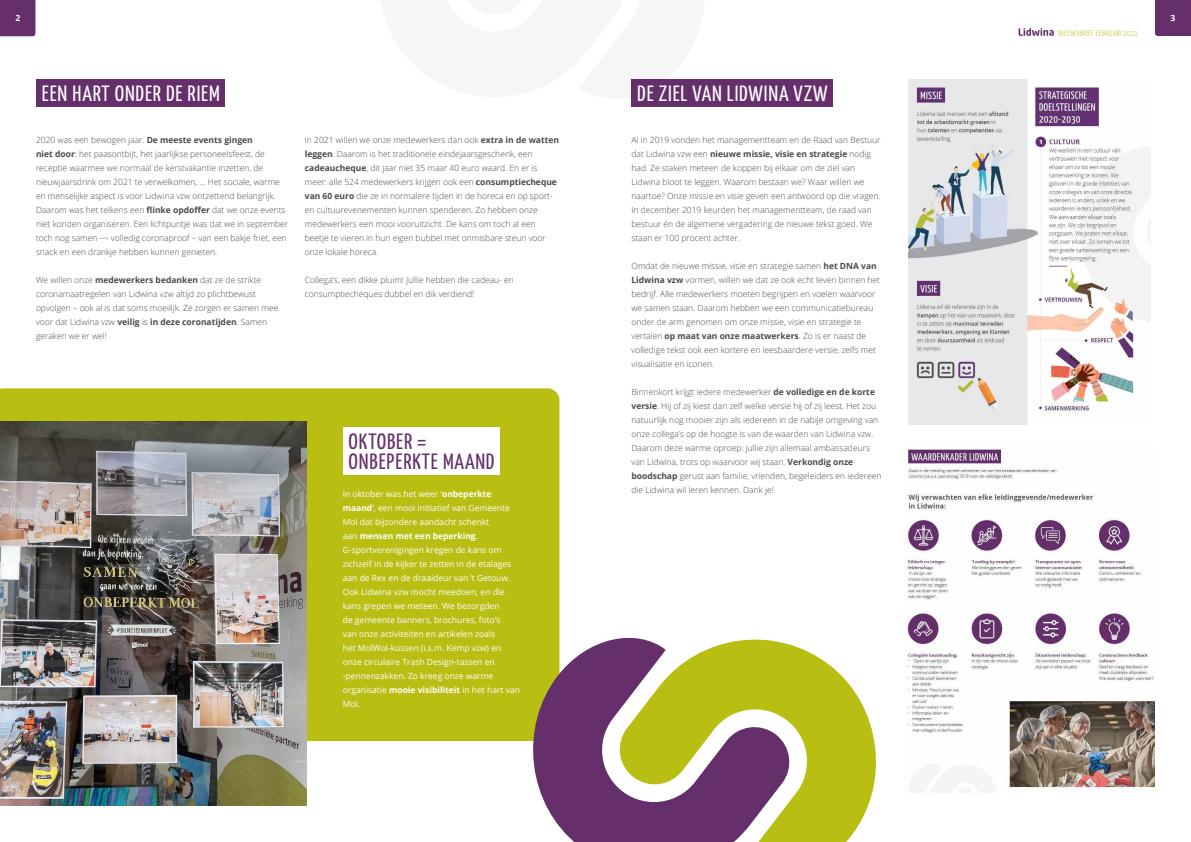
<style>
.page{position:relative;width:1191px;height:842px;background:#fff}
.page>*{position:absolute;margin:0;border:0;box-sizing:border-box;transform-origin:0 0}
.t1{font:22px "Yanone Kaffeesatz";letter-spacing:.04em;color:#fff}
.t2{font:22px/20px "Yanone Kaffeesatz";letter-spacing:.04em;color:#652f6b}
.t3{font:300 8.5px/14px "Open Sans";color:#4a4a49}
.t4{font:8.5px/14px "Open Sans";color:#fff}
.t5{font:700 8.5px "Open Sans";color:#fff}
.t6{font:300 8px "Yanone Kaffeesatz";letter-spacing:.04em;color:#b9be13}
.s1{font-weight:700}
</style>
<div class="page">
<div style="left:0;top:388px;width:559px;height:353px;background:#b9be13"></div>
<div style="left:36px;top:79px;width:189px;height:28px;background:#652f6b"></div>
<div style="left:631px;top:79px;width:201px;height:28px;background:#652f6b"></div>
<svg style="left:0;top:0;width:35px;height:36px"></svg>
<svg style="left:1155px;top:0;width:36px;height:36px"></svg>
<div style="left:343px;top:427px;width:156px;height:48px;background:#fff"></div>
<svg style="left:1018px;top:28px;width:35px;height:8px"></svg>
<img style="left:0;top:421px;width:306px;height:385px">
<img style="left:904px;top:449px;width:251px;height:344px">
<img style="left:908px;top:79px;width:242px;height:346px">
<svg style="left:518px;top:627px;width:97px;height:215px;fill:#652f6b"></svg>
<svg style="left:615px;top:637px;width:261px;height:205px"></svg>
<p class="t5" style="left:16px;top:12px;width:6px">2</p>
<p class="t5" style="left:1170px;top:12px;width:6px">3</p>
<h1 class="t1" style="left:42px;top:78px;width:180px">EEN HART ONDER DE RIEM</h1>
<p class="t3" style="left:36px;top:133px;width:254px">2020 was een bewogen jaar. <span class="s1">De meeste events gingen<br>niet door</span>: het paasontbijt, het jaarlijkse personeelsfeest, de receptie waarmee we normaal de kerstvakantie inzetten, de nieuwjaarsdrink om 2021 te verwelkomen, … Het sociale, warme en menselijke aspect is voor Lidwina vzw ontzettend belangrijk.<br>Daarom was het telkens een <span class="s1">flinke opdoffer</span> dat we onze events niet konden organiseren. Een lichtpuntje was dat we in september toch nog samen –¬ volledig coronaproof – van een bakje friet, een snack en een drankje hebben kunnen genieten.</p>
<p class="t3" style="left:36px;top:273px;width:244px">We willen onze <span class="s1">medewerkers bedanken</span> dat ze de strikte coronamaatregelen van Lidwina vzw altijd zo plichtbewust opvolgen – ook al is dat soms moeilijk. Ze zorgen er samen mee voor dat Lidwina vzw <span class="s1">veilig</span> is <span class="s1">in deze coronatijden</span>. Samen geraken we er wel!</p>
<p class="t3" style="left:305px;top:133px;width:256px">In 2021 willen we onze medewerkers dan ook <span class="s1">extra in de watten leggen</span>. Daarom is het traditionele eindejaarsgeschenk, een <span class="s1">cadeaucheque</span>, dit jaar niet 35 maar 40 euro waard. En er is meer: alle 524 medewerkers krijgen ook een <span class="s1">consumptiecheque van 60 euro</span> die ze in normalere tijden in de horeca en op sport&shy;en cultuurevenementen kunnen spenderen. Zo hebben onze medewerkers een mooi vooruitzicht. De kans om toch al een beetje te vieren in hun eigen bubbel met onmisbare steun voor onze lokale horeca.</p>
<p class="t3" style="left:305px;top:273px;width:210px">Collega’s, een dikke pluim! Jullie hebben die cadeau- en consumptiecheques dubbel en dik verdiend!</p>
<h1 class="t2" style="left:348px;top:430px;width:147px">OKTOBER =<br>ONBEPERKTE MAAND</h1>
<p class="t4" style="left:343px;top:487px;width:179px">In oktober was het weer ‘<span class="s1">onbeperkte maand</span>’, een mooi initiatief van Gemeente Mol dat bijzondere aandacht schenkt<br>aan <span class="s1">mensen met een beperking</span>.<br>G-sportverenigingen kregen de kans om zichzelf in de kijker te zetten in de etalages aan de Rex en de draaideur van ’t Getouw.<br>Ook Lidwina vzw mocht meedoen, en die kans grepen we meteen. We bezorgden<br>de gemeente banners, brochures, foto’s<br>van onze activiteiten en artikelen zoals<br>het MolWol-kussen (i.s.m. Kemp vzw) en onze circulaire Trash Design-tassen en -pennenzakken. Zo kreeg onze warme organisatie <span class="s1">mooie visibiliteit</span> in het hart van Mol.</p>
<h1 class="t1" style="left:637px;top:78px;width:192px">DE ZIEL VAN LIDWINA VZW</h1>
<p class="t3" style="left:631px;top:133px;width:251px">Al in 2019 vonden het managementteam en de Raad van Bestuur dat Lidwina vzw een <span class="s1">nieuwe missie, visie en strategie</span> nodig had. Ze staken meteen de koppen bij elkaar om de ziel van Lidwina bloot te leggen. Waarom bestaan we? Waar willen we naartoe? Onze missie en visie geven een antwoord op die vragen.<br>In december 2019 keurden het managementteam, de raad van bestuur én de algemene vergadering de nieuwe tekst goed. We staan er 100 procent achter.</p>
<p class="t3" style="left:631px;top:259px;width:250px">Omdat de nieuwe missie, visie en strategie samen <span class="s1">het DNA van Lidwina vzw</span> vormen, willen we dat ze ook echt leven binnen het bedrijf. Alle medewerkers moeten begrijpen en voelen waarvoor we samen staan. Daarom hebben we een communicatiebureau onder de arm genomen om onze missie, visie en strategie te vertalen <span class="s1">op maat van onze maatwerkers</span>. Zo is er naast de volledige tekst ook een kortere en leesbaardere versie, zelfs met visualisatie en iconen.</p>
<p class="t3" style="left:631px;top:385px;width:251px">Binnenkort krijgt iedere medewerker <span class="s1">de volledige en de korte versie</span>. Hij of zij kiest dan zelf welke versie hij of zij leest. Het zou natuurlijk nog mooier zijn als iedereen in de nabije omgeving van onze collega’s op de hoogte is van de waarden van Lidwina vzw.<br>Daarom deze warme oproep: jullie zijn allemaal ambassadeurs van Lidwina, trots op waarvoor wij staan. <span class="s1">Verkondig onze boodschap</span> gerust aan familie, vrienden, begeleiders en iedereen die Lidwina wil leren kennen. Dank je!</p>
<p class="t6" style="left:1058px;top:27px;width:81px">NIEUWSBRIEF FEBRUARI 2021</p>
</div>
